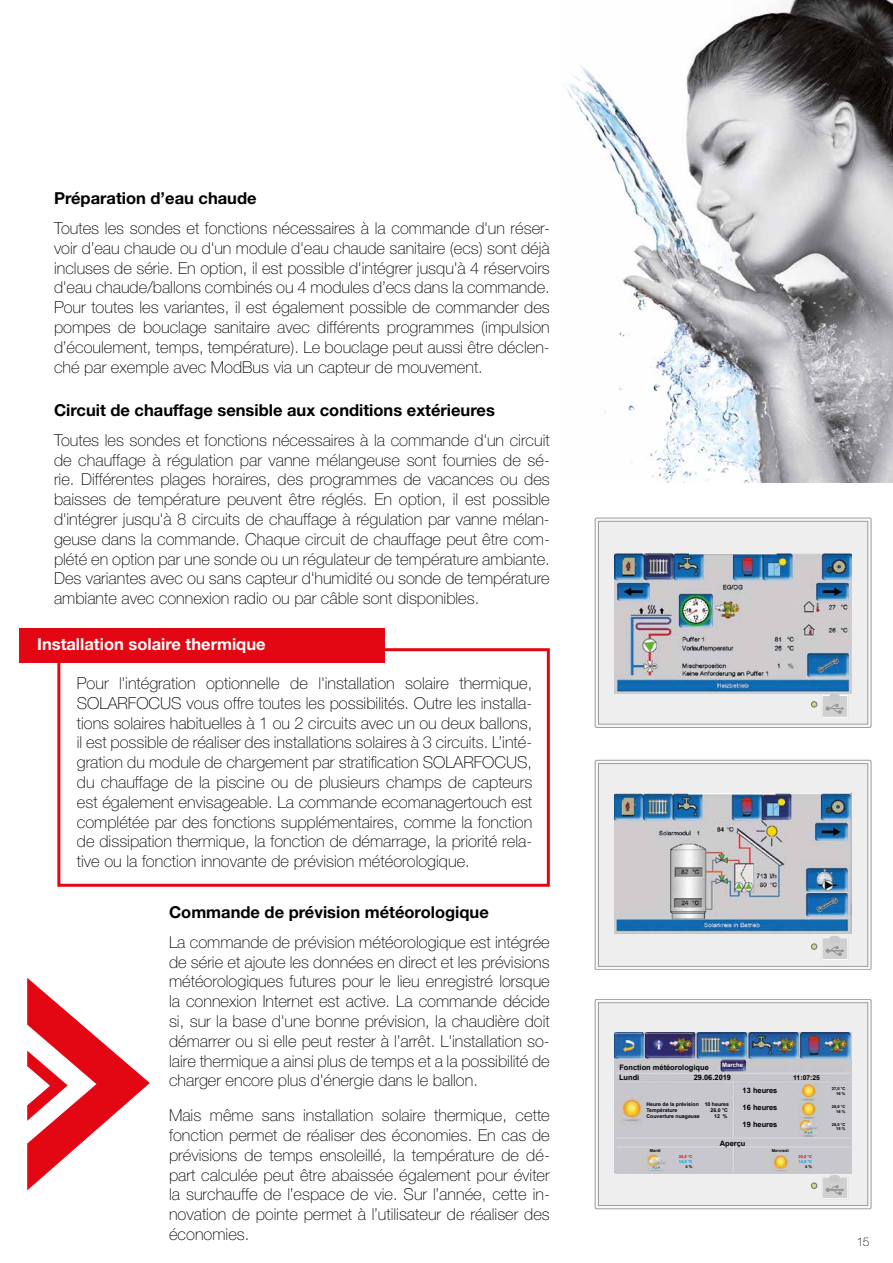
<style>
.page{position:relative;width:893px;height:1263px;background:#fff}
.page>*{position:absolute;margin:0;border:0;box-sizing:border-box;transform-origin:0 0}
.t1{font:100 16.5px/19.8px "Helvetica Neue LT Pro";color:#000;text-align:justify}
.t2{font:700 16.5px "Helvetica Neue LT Pro";color:#000}
.t3{font:700 16.5px "Helvetica Neue LT Pro";color:#fff}
.t4{font:100 12px "Helvetica Neue LT Pro";color:#000}
.t5{font:700 7.5px/10.5px "Arial";color:#000}
.t6{font:700 6.75px "Arial";color:#000}
.t7{font:700 6px "Arial";color:#fff}
.t8{font:700 5.25px/6.3px "Arial";color:#000}
.t9{font:700 4.95px "Arial";color:#000}
.t10{font:700 4.05px/4.9px "Arial";color:#000;text-align:right}
.t11{font:700 4.05px "Arial";color:#e30613}
.t12{font:700 4.05px "Arial";color:#009fe3}
</style>
<div class="page">
<div style="left:595px;top:760px;width:276px;height:210px;border:1px solid #9d9d9c;border-radius:2px"></div>
<div style="left:598px;top:763px;width:270px;height:204px;background:#eee;border:1px solid #9d9d9c"></div>
<div style="left:821px;top:937px;width:27px;height:23px;background:#eaeaea"></div>
<div style="left:822px;top:938px;width:26px;height:21px;background:#d0d0d0"></div>
<div style="left:822px;top:938px;width:26px;height:22px;border:1px solid #fff"></div>
<svg style="left:619px;top:933px;width:229px;height:23px"></svg>
<img style="left:614px;top:793px;width:237px;height:140px">
<svg style="left:595px;top:518px;width:276px;height:209px"></svg>
<div style="left:595px;top:518px;width:276px;height:210px;border:1px solid #9d9d9c;border-radius:2px"></div>
<div style="left:598px;top:521px;width:270px;height:203px;background:#eee;border:1px solid #9d9d9c"></div>
<div style="left:822px;top:695px;width:26px;height:22px;background:#d0d0d0"></div>
<div style="left:822px;top:695px;width:26px;height:22px;border:1px solid #fff"></div>
<svg style="left:619px;top:693px;width:229px;height:20px"></svg>
<img style="left:614px;top:554px;width:237px;height:139px">
<img style="left:563px;top:0;width:330px;height:482px">
<div style="left:19px;top:628px;width:366px;height:35px;background:#e30613"></div>
<svg style="left:27px;top:978px;width:123px;height:212px"></svg>
<div style="left:595px;top:999px;width:276px;height:210px;border:1px solid #9d9d9c;border-radius:2px"></div>
<div style="left:598px;top:1002px;width:270px;height:204px;background:#eee;border:1px solid #9d9d9c"></div>
<div style="left:821px;top:1176px;width:27px;height:23px;background:#eaeaea"></div>
<div style="left:822px;top:1177px;width:26px;height:22px;background:#d0d0d0"></div>
<div style="left:822px;top:1177px;width:26px;height:22px;border:1px solid #fff"></div>
<svg style="left:619px;top:1172px;width:229px;height:23px"></svg>
<img style="left:614px;top:1033px;width:237px;height:139px">
<div style="left:57px;top:648px;width:493px;height:239px;border:3px solid #e30613"></div>
<p class="t2" style="left:54px;top:188px;width:204px">Préparation d’eau chaude</p>
<p class="t1" style="left:54px;top:218px;width:497px">Toutes les sondes et fonctions nécessaires à la commande d'un réser&shy;voir d’eau chaude ou d'un module d'eau chaude sanitaire (ecs) sont déjà incluses de série. En option, il est possible d'intégrer jusqu'à 4 réservoirs d'eau chaude/ballons combinés ou 4 modules d’ecs dans la commande.<br>Pour toutes les variantes, il est également possible de commander des pompes de bouclage sanitaire avec différents programmes (impulsion d’écoulement, temps, température). Le bouclage peut aussi être déclen&shy;ché par exemple avec ModBus via un capteur de mouvement.</p>
<p class="t2" style="left:54px;top:399px;width:442px">Circuit de chauffage sensible aux conditions extérieures</p>
<p class="t1" style="left:54px;top:430px;width:497px">Toutes les sondes et fonctions nécessaires à la commande d'un circuit de chauffage à régulation par vanne mélangeuse sont fournies de sé&shy;rie. Différentes plages horaires, des programmes de vacances ou des baisses de température peuvent être réglés. En option, il est possible d'intégrer jusqu'à 8 circuits de chauffage à régulation par vanne mélan&shy;geuse dans la commande. Chaque circuit de chauffage peut être com&shy;plété en option par une sonde ou un régulateur de température ambiante.<br>Des variantes avec ou sans capteur d'humidité ou sonde de température ambiante avec connexion radio ou par câble sont disponibles.</p>
<p class="t3" style="left:37px;top:634px;width:230px">Installation solaire thermique</p>
<p class="t1" style="left:77px;top:673px;width:457px">Pour l'intégration optionnelle de l'installation solaire thermique, SOLARFOCUS vous offre toutes les possibilités. Outre les installa&shy;tions solaires habituelles à 1 ou 2 circuits avec un ou deux ballons, il est possible de réaliser des installations solaires à 3 circuits. L’inté&shy;gration du module de chargement par stratification SOLARFOCUS, du chauffage de la piscine ou de plusieurs champs de capteurs est également envisageable. La commande ecomanagertouch est complétée par des fonctions supplémentaires, comme la fonction de dissipation thermique, la fonction de démarrage, la priorité rela&shy;tive ou la fonction innovante de prévision météorologique.</p>
<p class="t2" style="left:169px;top:901px;width:321px">Commande de prévision météorologique</p>
<p class="t1" style="left:169px;top:932px;width:382px">La commande de prévision météorologique est intégrée de série et ajoute les données en direct et les prévisions météorologiques futures pour le lieu enregistré lorsque la connexion Internet est active. La commande décide si, sur la base d'une bonne prévision, la chaudière doit démarrer ou si elle peut rester à l’arrêt. L'installation so&shy;laire thermique a ainsi plus de temps et a la possibilité de charger encore plus d'énergie dans le ballon.</p>
<p class="t1" style="left:169px;top:1105px;width:382px">Mais même sans installation solaire thermique, cette fonction permet de réaliser des économies. En cas de prévisions de temps ensoleillé, la température de dé&shy;part calculée peut être abaissée également pour éviter la surchauffe de l’espace de vie. Sur l’année, cette in&shy;novation de pointe permet à l’utilisateur de réaliser des économies.</p>
<p class="t7" style="left:722px;top:1061px;width:23px">Marche</p>
<p class="t8" style="left:646px;top:1100px;width:84px">Heure de la prévision 10 heures<br>Température</p>
<p class="t5" style="left:619px;top:1062px;width:91px">Fonction météorologique<br>Lundi</p>
<p class="t5" style="left:694px;top:1072px;width:39px">29.06.2019</p>
<p class="t6" style="left:793px;top:1073px;width:28px">11:07:25</p>
<p class="t5" style="left:743px;top:1085px;width:36px">13 heures</p>
<p class="t5" style="left:743px;top:1102px;width:36px">16 heures</p>
<p class="t5" style="left:743px;top:1119px;width:36px">19 heures</p>
<p class="t5" style="left:720px;top:1138px;width:27px">Aperçu</p>
<p class="t9" style="left:734px;top:1088px;width:17px">320 l/h</p>
<p class="t8" style="left:711px;top:1107px;width:19px">26.0 °C</p>
<p class="t8" style="left:646px;top:1113px;width:55px">Couverture nuageuse</p>
<p class="t8" style="left:714px;top:1113px;width:15px">12 %</p>
<p class="t10" style="left:650px;top:1148px;width:12px">Mardi</p>
<p class="t10" style="left:772px;top:1148px;width:18px">Mercredi</p>
<p class="t11" style="left:679px;top:1154px;width:15px">30,0 °C</p>
<p class="t12" style="left:679px;top:1159px;width:15px">14,0 °C</p>
<p class="t10" style="left:685px;top:1164px;width:9px">4 %</p>
<p class="t11" style="left:799px;top:1154px;width:15px">30,0 °C</p>
<p class="t12" style="left:799px;top:1159px;width:15px">14,0 °C</p>
<p class="t10" style="left:805px;top:1164px;width:9px">4 %</p>
<p class="t10" style="left:832px;top:1086px;width:15px">27,0 °C<br>16 %</p>
<p class="t10" style="left:832px;top:1104px;width:15px">28,0 °C<br>16 %</p>
<p class="t10" style="left:832px;top:1122px;width:15px">26,0 °C<br>15 %</p>
<p class="t4" style="left:857px;top:1235px;width:14px">15</p>
</div>
